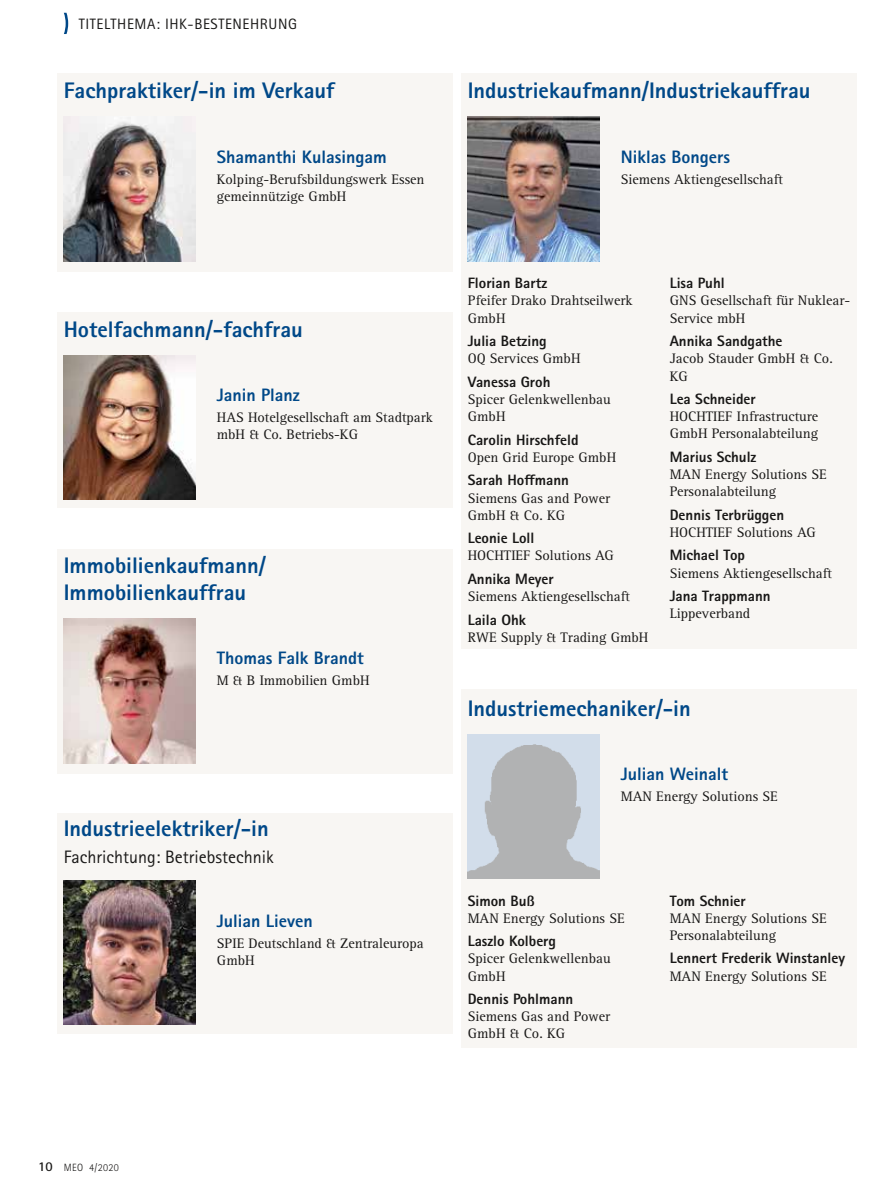
<style>
.page{position:relative;width:893px;height:1191px;background:#fff}
.page>*{position:absolute;margin:0;border:0;box-sizing:border-box;transform-origin:0 0}
.t1{font:800 22.5px/27px "Rotis Sans Serif";color:#004888}
.t2{font:800 18px "Rotis Sans Serif Pro";color:#004888}
.t3{font:18px "Rotis Sans Serif";color:#181716}
.t4{font:800 15px "Rotis Sans Serif Pro";color:#181716}
.t5{font:15px "Rotis Sans Serif Pro";letter-spacing:.04em;color:#181716}
.t6{font:14.25px/17.1px "Rotis Serif Pro";color:#181716}
.t7{font:300 10.5px "Rotis Sans Serif Pro";letter-spacing:.035em;color:#181716}
.s1{font-weight:700;font-size:13.5px}
</style>
<div class="page">
<svg style="left:64px;top:13px;width:4px;height:21px"></svg>
<div style="left:461px;top:689px;width:396px;height:359px;background:#f8f6f3"></div>
<div style="left:57px;top:73px;width:396px;height:199px;background:#f8f6f3"></div>
<div style="left:57px;top:313px;width:396px;height:195px;background:#f8f6f3"></div>
<div style="left:57px;top:549px;width:396px;height:224px;background:#f8f6f3"></div>
<div style="left:57px;top:813px;width:396px;height:220px;background:#f8f6f3"></div>
<div style="left:461px;top:73px;width:396px;height:576px;background:#f8f6f3"></div>
<img style="left:64px;top:118px;width:132px;height:143px">
<img style="left:64px;top:355px;width:132px;height:145px">
<img style="left:64px;top:619px;width:132px;height:144px">
<img style="left:468px;top:734px;width:132px;height:144px">
<img style="left:64px;top:880px;width:132px;height:144px">
<img style="left:468px;top:117px;width:132px;height:144px">
<p class="t5" style="left:79px;top:15px;width:220px">TITELTHEMA: IH K-BESTENEHRUNG</p>
<h1 class="t1" style="left:64px;top:77px;width:272px">Fachpraktiker/-in im Verkauf</h1>
<p class="t2" style="left:217px;top:145px;width:171px">Shamanthi Kulasingam</p>
<p class="t6" style="left:217px;top:171px;width:209px">Kolping-Berufsbildungswerk Essen gemeinnützige GmbH</p>
<h1 class="t1" style="left:64px;top:315px;width:241px">Hotelfachmann/-fachfrau</h1>
<p class="t2" style="left:217px;top:383px;width:84px">Janin Planz</p>
<p class="t6" style="left:217px;top:409px;width:218px">HAS Hotelgesellschaft am Stadtpark mbH &amp; Co. Betriebs-KG</p>
<h1 class="t1" style="left:64px;top:551px;width:204px">Immobilienkaufmann/<br>Immobilienkauffrau</h1>
<p class="t2" style="left:217px;top:646px;width:148px">Thomas Falk Brandt</p>
<p class="t6" style="left:217px;top:672px;width:154px">M &amp; B Immobilien GmbH</p>
<h1 class="t1" style="left:64px;top:814px;width:206px">Industrieelektriker/-in</h1>
<p class="t3" style="left:64px;top:846px;width:211px">Fachrichtung: Betriebstechnik</p>
<p class="t2" style="left:217px;top:909px;width:97px">Julian Lieven</p>
<p class="t6" style="left:217px;top:935px;width:208px">SPIE Deutschland &amp; Zentraleuropa<br>GmbH</p>
<h1 class="t1" style="left:468px;top:77px;width:344px">Industriekaufmann/Industriekauffrau</h1>
<p class="t2" style="left:621px;top:145px;width:111px">Niklas Bongers</p>
<p class="t6" style="left:621px;top:171px;width:164px">Siemens Aktiengesellschaft</p>
<p class="t4" style="left:468px;top:274px;width:81px">Florian Bartz</p>
<p class="t6" style="left:468px;top:292px;width:166px">Pfeifer Drako Drahtseilwerk<br>GmbH</p>
<p class="t4" style="left:468px;top:331px;width:80px">Julia Betzing</p>
<p class="t6" style="left:468px;top:350px;width:114px">OQ Services GmbH</p>
<p class="t4" style="left:468px;top:372px;width:84px">Vanessa Groh</p>
<p class="t6" style="left:468px;top:391px;width:144px">Spicer Gelenkwellenbau<br>GmbH</p>
<p class="t4" style="left:468px;top:430px;width:112px">Carolin Hirschfeld</p>
<p class="t6" style="left:468px;top:448px;width:150px">Open Grid Europe GmbH</p>
<p class="t4" style="left:468px;top:471px;width:103px">Sarah Hoffmann</p>
<p class="t6" style="left:468px;top:489px;width:144px">Siemens Gas and Power<br>GmbH &amp; Co. KG</p>
<p class="t4" style="left:468px;top:528px;width:68px">Leonie Loll</p>
<p class="t6" style="left:468px;top:547px;width:148px">HOCHTIEF Solutions AG</p>
<p class="t4" style="left:468px;top:569px;width:88px">Annika Meyer</p>
<p class="t6" style="left:468px;top:588px;width:164px">Siemens Aktiengesellschaft</p>
<p class="t4" style="left:468px;top:610px;width:60px">Laila Ohk</p>
<p class="t6" style="left:468px;top:628px;width:182px">RWE Supply &amp; Trading GmbH</p>
<p class="t4" style="left:670px;top:274px;width:56px">Lisa Puhl</p>
<p class="t6" style="left:670px;top:292px;width:182px">GNS Gesellschaft für Nuklear-<br>Service mbH</p>
<p class="t4" style="left:670px;top:331px;width:114px">Annika Sandgathe</p>
<p class="t6" style="left:670px;top:350px;width:165px">Jacob Stauder GmbH &amp; Co.<br>KG</p>
<p class="t4" style="left:670px;top:389px;width:88px">Lea Schneider</p>
<p class="t6" style="left:670px;top:408px;width:150px">HOCHTIEF Infrastructure<br>GmbH Personalabteilung</p>
<p class="t4" style="left:670px;top:447px;width:88px">Marius Schulz</p>
<p class="t6" style="left:670px;top:466px;width:158px">MAN Energy Solutions SE<br>Personalabteilung</p>
<p class="t4" style="left:670px;top:505px;width:116px">Dennis Terbrüggen</p>
<p class="t6" style="left:670px;top:523px;width:148px">HOCHTIEF Solutions AG</p>
<p class="t4" style="left:670px;top:546px;width:77px">Michael Top</p>
<p class="t6" style="left:670px;top:564px;width:164px">Siemens Aktiengesellschaft</p>
<p class="t4" style="left:670px;top:586px;width:102px">Jana Trappmann</p>
<p class="t6" style="left:670px;top:605px;width:82px">Lippeverband</p>
<h1 class="t1" style="left:468px;top:694px;width:224px">Industriemechaniker/-in</h1>
<p class="t2" style="left:621px;top:762px;width:109px">Julian Weinalt</p>
<p class="t6" style="left:621px;top:788px;width:158px">MAN Energy Solutions SE</p>
<p class="t4" style="left:468px;top:891px;width:68px">Simon Buß</p>
<p class="t6" style="left:468px;top:909px;width:158px">MAN Energy Solutions SE</p>
<p class="t4" style="left:468px;top:931px;width:90px">Laszlo Kolberg</p>
<p class="t6" style="left:468px;top:950px;width:144px">Spicer Gelenkwellenbau<br>GmbH</p>
<p class="t4" style="left:468px;top:989px;width:107px">Dennis Pohlmann</p>
<p class="t6" style="left:468px;top:1008px;width:144px">Siemens Gas and Power<br>GmbH &amp; Co. KG</p>
<p class="t4" style="left:670px;top:891px;width:78px">Tom Schnier</p>
<p class="t6" style="left:670px;top:909px;width:158px">MAN Energy Solutions SE<br>Personalabteilung</p>
<p class="t4" style="left:670px;top:948px;width:177px">Lennert Frederik Winstanley</p>
<p class="t6" style="left:670px;top:967px;width:158px">MAN Energy Solutions SE</p>
<p class="t7" style="left:38px;top:1161px;width:82px"><span class="s1">10</span> MEO 4/2020</p>
</div>
